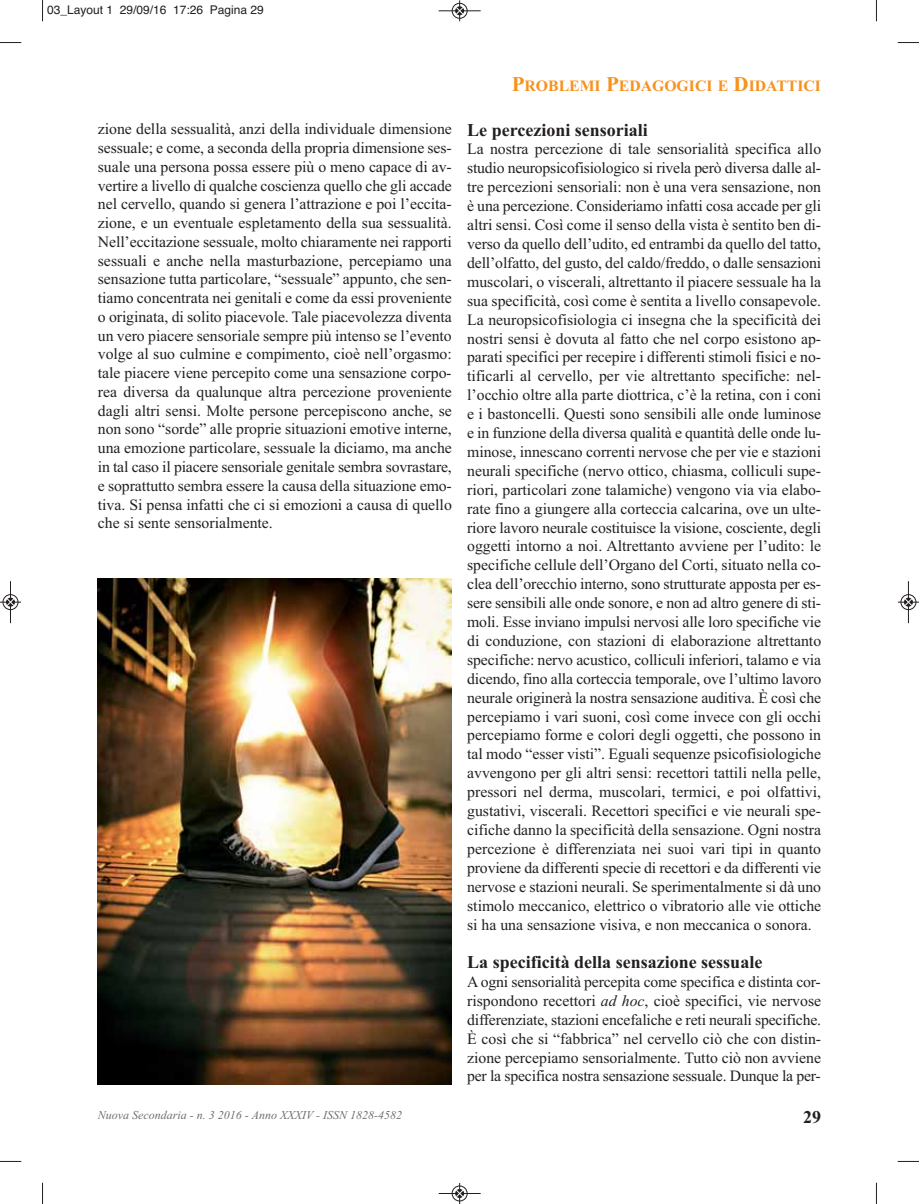
<style>
.page{position:relative;width:919px;height:1204px;background:#fff}
.page>*{position:absolute;margin:0;border:0;box-sizing:border-box;transform-origin:0 0}
.t1{font:700 18px "Times New Roman";color:#231f20}
.t2{font:15.75px/18.9px "Times New Roman";color:#231f20;text-align:justify}
.t3{font:700 15.75px "Times New Roman";color:#f7921e}
.t4{font:italic 12px "Times New Roman";color:#6d6e70}
.t5{font:12px "Helvetica";color:#231f20}
.s1{font-size:21px}
.s2{font-style:italic}
</style>
<div class="page">
<img style="left:98px;top:578px;width:354px;height:506px">
<svg style="left:42px;top:0;width:1px;height:21px"></svg>
<svg style="left:0;top:42px;width:21px;height:1px"></svg>
<svg style="left:875px;top:0;width:2px;height:21px"></svg>
<svg style="left:897px;top:42px;width:21px;height:1px"></svg>
<svg style="left:42px;top:1182px;width:1px;height:21px"></svg>
<svg style="left:0;top:1160px;width:21px;height:2px"></svg>
<svg style="left:875px;top:1182px;width:2px;height:21px"></svg>
<svg style="left:897px;top:1160px;width:21px;height:2px"></svg>
<div style="left:451px;top:3px;width:16px;height:16px;border:1px solid #fff;border-radius:50%"></div>
<hr style="left:438px;top:11px;width:42px;height:1px;background:#231f20">
<div style="left:452px;top:3px;width:15px;height:15px;border:1px solid #231f20;border-radius:50%"></div>
<svg style="left:456px;top:0;width:7px;height:21px"></svg>
<div style="left:451px;top:1185px;width:16px;height:16px;border:1px solid #fff;border-radius:50%"></div>
<hr style="left:438px;top:1193px;width:42px;height:1px;background:#231f20">
<div style="left:452px;top:1185px;width:15px;height:15px;border:1px solid #231f20;border-radius:50%"></div>
<svg style="left:456px;top:1183px;width:7px;height:20px"></svg>
<div style="left:3px;top:594px;width:15px;height:16px;border:1px solid #fff;border-radius:50%"></div>
<hr style="left:10px;top:581px;width:1px;height:42px;background:#231f20">
<div style="left:3px;top:594px;width:15px;height:15px;border:1px solid #231f20;border-radius:50%"></div>
<svg style="left:0;top:598px;width:21px;height:8px"></svg>
<div style="left:900px;top:594px;width:16px;height:16px;border:1px solid #fff;border-radius:50%"></div>
<hr style="left:908px;top:581px;width:1px;height:42px;background:#231f20">
<div style="left:900px;top:594px;width:16px;height:15px;border:1px solid #231f20;border-radius:50%"></div>
<svg style="left:898px;top:598px;width:20px;height:8px"></svg>
<p class="t5" style="left:47px;top:5px;width:218px">03_Layout 1 29/09/16 17:26 Pagina 29</p>
<p class="t3" style="left:511px;top:80px;width:311px"><span class="s1">P</span>ROBLEMI <span class="s1">P</span>EDAGOGICI E <span class="s1">D</span>IDATTICI</p>
<p class="t2" style="left:98px;top:121px;width:355px">zione della sessualità, anzi della individuale dimensione sessuale; e come, a seconda della propria dimensione ses&shy;suale una persona possa essere più o meno capace di av&shy;vertire a livello di qualche coscienza quello che gli accade nel cervello, quando si genera l’attrazione e poi l’eccita&shy;zione, e un eventuale espletamento della sua sessualità.<br>Nell’eccitazione sessuale, molto chiaramente nei rapporti sessuali e anche nella masturbazione, percepiamo una sensazione tutta particolare, “sessuale” appunto, che sen&shy;tiamo concentrata nei genitali e come da essi proveniente o originata, di solito piacevole. Tale piacevolezza diventa un vero piacere sensoriale sempre più intenso se l’evento volge al suo culmine e compimento, cioè nell’orgasmo: tale piacere viene percepito come una sensazione corpo&shy;rea diversa da qualunque altra percezione proveniente dagli altri sensi. Molte persone percepiscono anche, se non sono “sorde” alle proprie situazioni emotive interne, una emozione particolare, sessuale la diciamo, ma anche in tal caso il piacere sensoriale genitale sembra sovrastare, e soprattutto sembra essere la causa della situazione emo&shy;tiva. Si pensa infatti che ci si emozioni a causa di quello che si sente sensorialmente.</p>
<p class="t1" style="left:467px;top:124px;width:182px">Le percezioni sensoriali</p>
<p class="t2" style="left:467px;top:141px;width:355px">La nostra percezione di tale sensorialità specifica allo studio neuropsicofisiologico si rivela però diversa dalle al&shy;tre percezioni sensoriali: non è una vera sensazione, non è una percezione. Consideriamo infatti cosa accade per gli altri sensi. Così come il senso della vista è sentito ben di&shy;verso da quello dell’udito, ed entrambi da quello del tatto, dell’olfatto, del gusto, del caldo/freddo, o dalle sensazioni muscolari, o viscerali, altrettanto il piacere sessuale ha la sua specificità, così come è sentita a livello consapevole.<br>La neuropsicofisiologia ci insegna che la specificità dei nostri sensi è dovuta al fatto che nel corpo esistono ap&shy;parati specifici per recepire i differenti stimoli fisici e no&shy;tificarli al cervello, per vie altrettanto specifiche: nel&shy;l’occhio oltre alla parte diottrica, c’è la retina, con i coni e i bastoncelli. Questi sono sensibili alle onde luminose e in funzione della diversa qualità e quantità delle onde lu&shy;minose, innescano correnti nervose che per vie e stazioni neurali specifiche (nervo ottico, chiasma, colliculi supe&shy;riori, particolari zone talamiche) vengono via via elabo&shy;rate fino a giungere alla corteccia calcarina, ove un ulte&shy;riore lavoro neurale costituisce la visione, cosciente, degli oggetti intorno a noi. Altrettanto avviene per l’udito: le specifiche cellule dell’Organo del Corti, situato nella co&shy;clea dell’orecchio interno, sono strutturate apposta per es&shy;sere sensibili alle onde sonore, e non ad altro genere di sti&shy;moli. Esse inviano impulsi nervosi alle loro specifiche vie di conduzione, con stazioni di elaborazione altrettanto specifiche: nervo acustico, colliculi inferiori, talamo e via dicendo, fino alla corteccia temporale, ove l’ultimo lavoro neurale originerà la nostra sensazione auditiva. È così che percepiamo i vari suoni, così come invece con gli occhi percepiamo forme e colori degli oggetti, che possono in tal modo “esser visti”. Eguali sequenze psicofisiologiche avvengono per gli altri sensi: recettori tattili nella pelle, pressori nel derma, muscolari, termici, e poi olfattivi, gustativi, viscerali. Recettori specifici e vie neurali spe&shy;cifiche danno la specificità della sensazione. Ogni nostra percezione è differenziata nei suoi vari tipi in quanto proviene da differenti specie di recettori e da differenti vie nervose e stazioni neurali. Se sperimentalmente si dà uno stimolo meccanico, elettrico o vibratorio alle vie ottiche si ha una sensazione visiva, e non meccanica o sonora.</p>
<p class="t1" style="left:467px;top:956px;width:297px">La specificità della sensazione sessuale</p>
<p class="t2" style="left:467px;top:973px;width:355px">A ogni sensorialità percepita come specifica e distinta cor&shy;rispondono recettori <span class="s2">ad hoc</span>, cioè specifici, vie nervose differenziate, stazioni encefaliche e reti neurali specifiche.<br>È così che si “fabbrica” nel cervello ciò che con distin&shy;zione percepiamo sensorialmente. Tutto ciò non avviene per la specifica nostra sensazione sessuale. Dunque la per-</p>
<p class="t4" style="left:98px;top:1110px;width:306px">Nuova Secondaria - n. 3 2016 - Anno XXXIV - ISSN 1828-4582</p>
<p class="t1" style="left:803px;top:1110px;width:19px">29</p>
</div>
